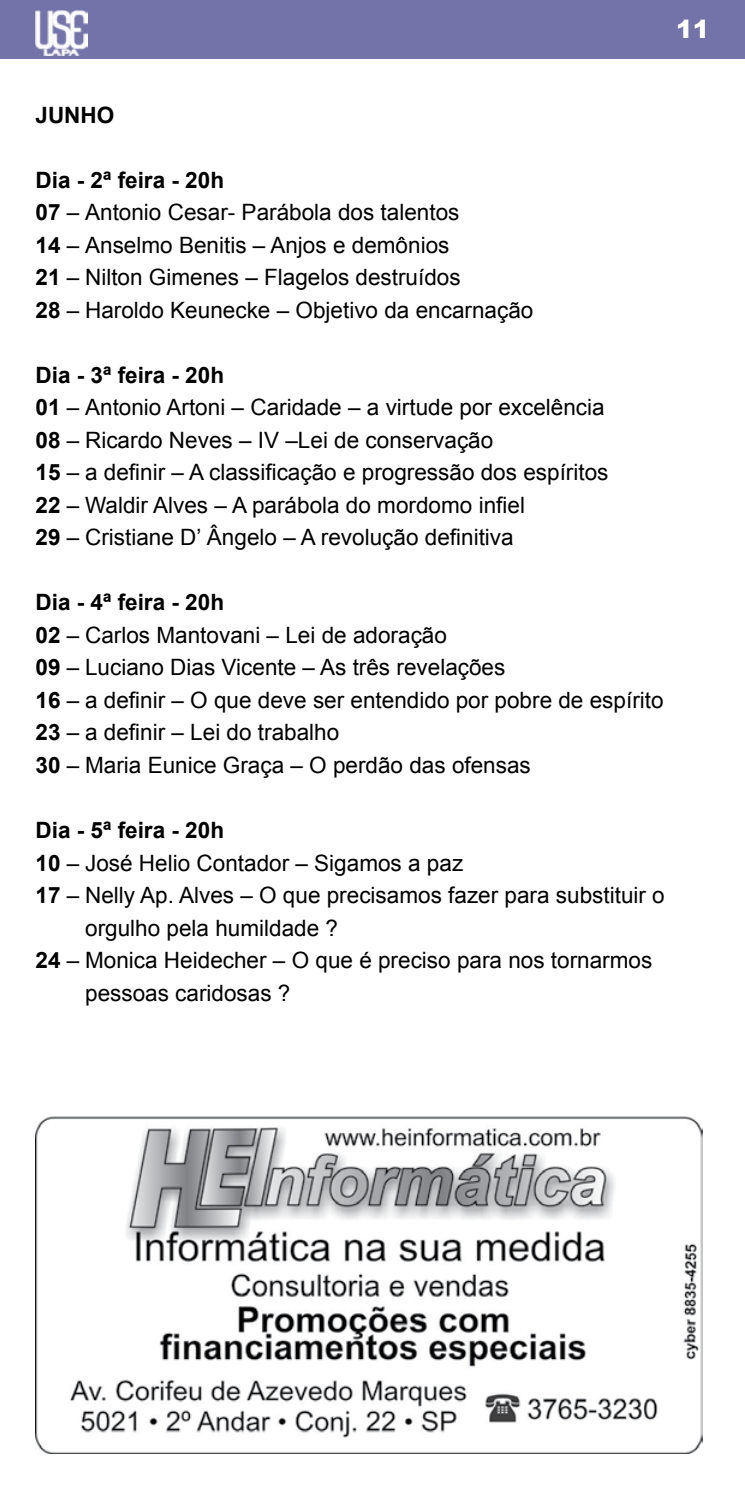
<style>
.page{position:relative;width:745px;height:1489px;background:#fff}
.page>*{position:absolute;margin:0;border:0;box-sizing:border-box;transform-origin:0 0}
.t1{font:900 25px "Arial";color:#fff}
.t2{font:22.5px/32.5px "Arial";color:#000}
.t3{font:700 22.5px "Arial";color:#000}
.s1{font-weight:700}
</style>
<div class="page">
<div style="left:0;top:0;width:744px;height:59px;background:#7473a9"></div>
<img style="left:35px;top:11px;width:52px;height:44px">
<img style="left:35px;top:1116px;width:667px;height:337px">
<p class="t1" style="left:675px;top:11px;width:35px">11</p>
<p class="t3" style="left:35px;top:100px;width:80px">JUNHO</p>
<p class="t2" style="left:35px;top:164px;width:499px"><span class="s1">Dia - 2ª feira - 20h<br>07</span> – Antonio Cesar- Parábola dos talentos<br><span class="s1">14</span> – Anselmo Benitis – Anjos e demônios<br><span class="s1">21</span> – Nilton Gimenes – Flagelos destruídos<br><span class="s1">28</span> – Haroldo Keunecke – Objetivo da encarnação</p>
<p class="t2" style="left:35px;top:359px;width:574px"><span class="s1">Dia - 3ª feira - 20h<br>01</span> – Antonio Artoni – Caridade – a virtude por excelência <span class="s1">08</span> – Ricardo Neves – IV –Lei de conservação<br><span class="s1">15</span> – a definir – A classificação e progressão dos espíritos <span class="s1">22</span> – Waldir Alves – A parábola do mordomo infiel<br><span class="s1">29</span> – Cristiane D’ Ângelo – A revolução definitiva</p>
<p class="t2" style="left:35px;top:586px;width:629px"><span class="s1">Dia - 4ª feira - 20h<br>02</span> – Carlos Mantovani – Lei de adoração<br><span class="s1">09</span> – Luciano Dias Vicente – As três revelações<br><span class="s1">16</span> – a definir – O que deve ser entendido por pobre de espírito <span class="s1">23</span> – a definir – Lei do trabalho<br><span class="s1">30</span> – Maria Eunice Graça – O perdão das ofensas</p>
<p class="t3" style="left:35px;top:815px;width:190px">Dia - 5ª feira - 20h</p>
<p class="t2" style="left:35px;top:846px;width:429px"><span class="s1">10</span> – José Helio Contador – Sigamos a paz</p>
<p class="t2" style="left:35px;top:879px;width:630px"><span class="s1">17</span> – Nelly Ap. Alves – O que precisamos fazer para substituir o</p>
<p class="t2" style="left:85px;top:911px;width:254px">orgulho pela humildade ?</p>
<p class="t2" style="left:35px;top:944px;width:618px"><span class="s1">24</span> – Monica Heidecher – O que é preciso para nos tornarmos</p>
<p class="t2" style="left:85px;top:976px;width:207px">pessoas caridosas ?</p>
</div>
